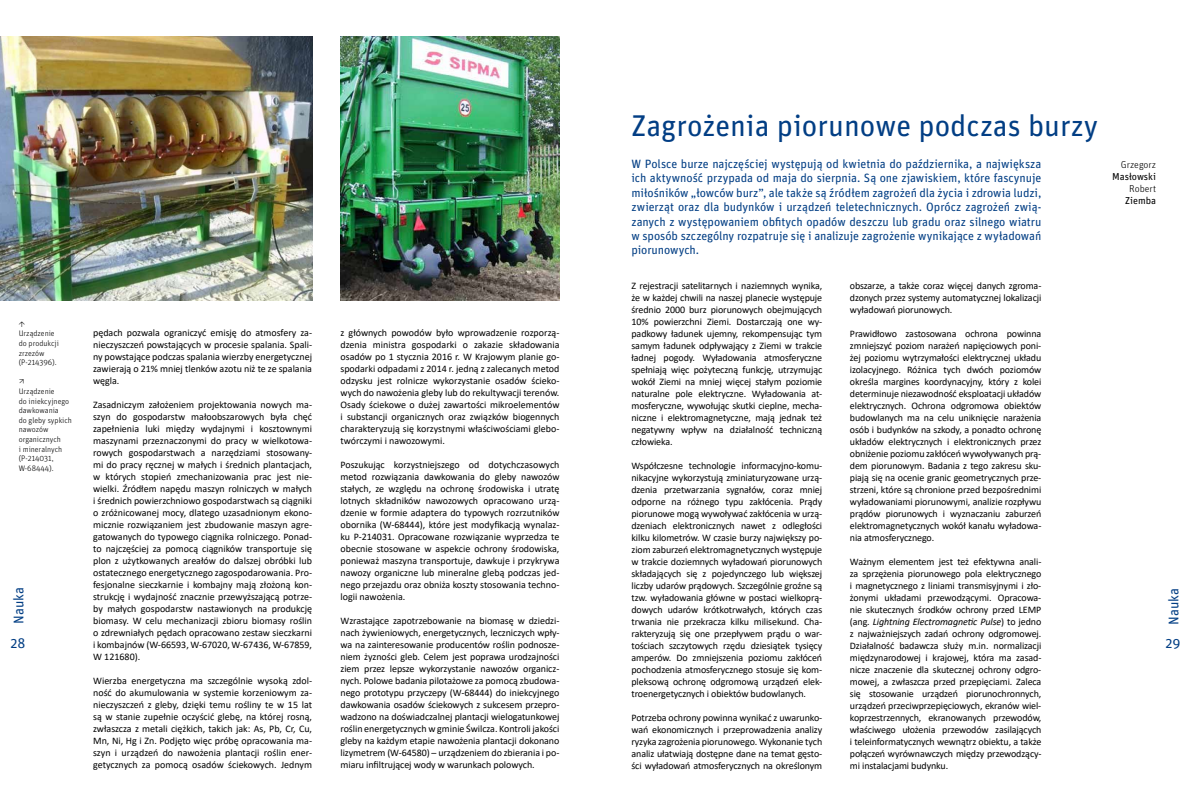
<style>
.page{position:relative;width:1191px;height:808px;background:#fff}
.page>*{position:absolute;margin:0;border:0;box-sizing:border-box;transform-origin:0 0}
.t1{font:30px "Unit Pro";color:#023e84}
.t2{font:14px "Unit Pro";letter-spacing:-.005em;color:#023e84}
.t3{font:12px/14.4px "Unit Pro";letter-spacing:-.01em;color:#023e84;text-align:justify}
.t4{font:10px/12px "Calibri";letter-spacing:-.01em;color:#000;text-align:justify}
.t5{font:10px "Unit Pro";color:#000}
.t6{font:300 10px "Unit Pro";color:#000}
.t7{font:300 8px/9.6px "Unit Pro";color:#000}
.s1{font-style:italic}
</style>
<div class="page">
<img style="left:0;top:36px;width:312px;height:264px">
<img style="left:340px;top:36px;width:219px;height:264px">
<h1 class="t1" style="left:631px;top:107px;width:468px">Zagrożenia piorunowe podczas burzy</h1>
<p class="t3" style="left:631px;top:156px;width:411px">W Polsce burze najczęściej występują od kwietnia do października, a największa ich aktywność przypada od maja do sierpnia. Są one zjawiskiem, które fascynuje miłośników „łowców burz”, ale także są źródłem zagrożeń dla życia i zdrowia ludzi, zwierząt oraz dla budynków i urządzeń teletechnicznych. Oprócz zagrożeń zwią&shy;zanych z występowaniem obfitych opadów deszczu lub gradu oraz silnego wiatru w sposób szczególny rozpatruje się i analizuje zagrożenie wynikające z wyładowań piorunowych.</p>
<p class="t4" style="left:631px;top:279px;width:192px">Z rejestracji satelitarnych i naziemnych wynika, że w każdej chwili na naszej planecie występuje średnio 2000 burz piorunowych obejmujących 10% powierzchni Ziemi. Dostarczają one wy&shy;padkowy ładunek ujemny, rekompensując tym samym ładunek odpływający z Ziemi w trakcie ładnej pogody. Wyładowania atmosferyczne spełniają więc pożyteczną funkcję, utrzymując wokół Ziemi na mniej więcej stałym poziomie naturalne pole elektryczne. Wyładowania at&shy;mosferyczne, wywołując skutki cieplne, mecha&shy;niczne i elektromagnetyczne, mają jednak też negatywny wpływ na działalność techniczną człowieka.</p>
<p class="t4" style="left:631px;top:459px;width:192px">Współczesne technologie informacyjno-komu&shy;nikacyjne wykorzystują zminiaturyzowane urzą&shy;dzenia przetwarzania sygnałów, coraz mniej odporne na różnego typu zakłócenia. Prądy piorunowe mogą wywoływać zakłócenia w urzą&shy;dzeniach elektronicznych nawet z odległości kilku kilometrów. W czasie burzy największy po&shy;ziom zaburzeń elektromagnetycznych występuje w trakcie doziemnych wyładowań piorunowych składających się z pojedynczego lub większej liczby udarów prądowych. Szczególnie groźne są tzw. wyładowania główne w postaci wielkoprą&shy;dowych udarów krótkotrwałych, których czas trwania nie przekracza kilku milisekund. Cha&shy;rakteryzują się one przepływem prądu o war&shy;tościach szczytowych rzędu dziesiątek tysięcy amperów. Do zmniejszenia poziomu zakłóceń pochodzenia atmosferycznego stosuje się kom&shy;pleksową ochronę odgromową urządzeń elek&shy;troenergetycznych i obiektów budowlanych.</p>
<p class="t4" style="left:631px;top:711px;width:192px">Potrzeba ochrony powinna wynikać z uwarunko&shy;wań ekonomicznych i przeprowadzenia analizy ryzyka zagrożenia piorunowego. Wykonanie tych analiz ułatwiają dostępne dane na temat gęsto&shy;ści wyładowań atmosferycznych na określonym</p>
<p class="t6" style="left:1120px;top:159px;width:37px">Grzegorz</p>
<p class="t5" style="left:1112px;top:170px;width:45px">Masłowski</p>
<p class="t6" style="left:1129px;top:183px;width:28px">Robert</p>
<p class="t5" style="left:1125px;top:194px;width:32px">Ziemba</p>
<p class="t4" style="left:850px;top:279px;width:193px">obszarze, a także coraz więcej danych zgroma&shy;dzonych przez systemy automatycznej lokalizacji wyładowań piorunowych.</p>
<p class="t4" style="left:850px;top:327px;width:193px">Prawidłowo zastosowana ochrona powinna zmniejszyć poziom narażeń napięciowych poni&shy;żej poziomu wytrzymałości elektrycznej układu izolacyjnego. Różnica tych dwóch poziomów określa margines koordynacyjny, który z kolei determinuje niezawodność eksploatacji układów elektrycznych. Ochrona odgromowa obiektów budowlanych ma na celu uniknięcie narażenia osób i budynków na szkody, a ponadto ochronę układów elektrycznych i elektronicznych przez obniżenie poziomu zakłóceń wywoływanych prą&shy;dem piorunowym. Badania z tego zakresu sku&shy;piają się na ocenie granic geometrycznych prze&shy;strzeni, które są chronione przed bezpośrednimi wyładowaniami piorunowymi, analizie rozpływu prądów piorunowych i wyznaczaniu zaburzeń elektromagnetycznych wokół kanału wyładowa&shy;nia atmosferycznego.</p>
<p class="t4" style="left:850px;top:555px;width:193px">Ważnym elementem jest też efektywna anali&shy;za sprzężenia piorunowego pola elektrycznego i magnetycznego z liniami transmisyjnymi i zło&shy;żonymi układami przewodzącymi. Opracowa&shy;nie skutecznych środków ochrony przed LEMP (ang. <span class="s1">Lightning Electromagnetic Pulse</span>) to jedno z najważniejszych zadań ochrony odgromowej.<br>Działalność badawcza służy m.in. normalizacji międzynarodowej i krajowej, która ma zasad&shy;nicze znaczenie dla skutecznej ochrony odgro&shy;mowej, a zwłaszcza przed przepięciami. Zaleca się stosowanie urządzeń piorunochronnych, urządzeń przeciwprzepięciowych, ekranów wiel&shy;koprzestrzennych, ekranowanych przewodów, właściwego ułożenia przewodów zasilających i teleinformatycznych wewnątrz obiektu, a także połączeń wyrównawczych między przewodzący&shy;mi instalacjami budynku.</p>
<p class="t7" style="left:19px;top:319px;width:42px">↑<br>Urządzenie do produkcji zrzezów (P-214396).</p>
<p class="t7" style="left:19px;top:377px;width:55px">↗<br>Urządzenie<br>do iniekcyjnego dawkowania<br>do gleby sypkich nawozów organicznych<br>i mineralnych (P-214031,<br>W-68444).</p>
<p class="t4" style="left:93px;top:327px;width:220px">pędach pozwala ograniczyć emisję do atmosfery za&shy;nieczyszczeń powstających w procesie spalania. Spali&shy;ny powstające podczas spalania wierzby energetycznej zawierają o 21% mniej tlenków azotu niż te ze spalania węgla.</p>
<p class="t4" style="left:93px;top:399px;width:220px">Zasadniczym założeniem projektowania nowych ma&shy;szyn do gospodarstw małoobszarowych była chęć zapełnienia luki między wydajnymi i kosztownymi maszynami przeznaczonymi do pracy w wielkotowa&shy;rowych gospodarstwach a narzędziami stosowany&shy;mi do pracy ręcznej w małych i średnich plantacjach, w których stopień zmechanizowania prac jest nie&shy;wielki. Źródłem napędu maszyn rolniczych w małych i średnich powierzchniowo gospodarstwach są ciągniki o zróżnicowanej mocy, dlatego uzasadnionym ekono&shy;micznie rozwiązaniem jest zbudowanie maszyn agre&shy;gatowanych do typowego ciągnika rolniczego. Ponad&shy;to najczęściej za pomocą ciągników transportuje się plon z użytkowanych areałów do dalszej obróbki lub ostatecznego energetycznego zagospodarowania. Pro&shy;fesjonalne sieczkarnie i kombajny mają złożoną kon&shy;strukcję i wydajność znacznie przewyższającą potrze&shy;by małych gospodarstw nastawionych na produkcję biomasy. W celu mechanizacji zbioru biomasy roślin o zdrewniałych pędach opracowano zestaw sieczkarni i kombajnów (W-66593, W-67020, W-67436, W-67859, W 121680).</p>
<p class="t4" style="left:93px;top:675px;width:220px">Wierzba energetyczna ma szczególnie wysoką zdol&shy;ność do akumulowania w systemie korzeniowym za&shy;nieczyszczeń z gleby, dzięki temu rośliny te w 15 lat są w stanie zupełnie oczyścić glebę, na której rosną, zwłaszcza z metali ciężkich, takich jak: As, Pb, Cr, Cu, Mn, Ni, Hg i Zn. Podjęto więc próbę opracowania ma&shy;szyn i urządzeń do nawożenia plantacji roślin ener&shy;getycznych za pomocą osadów ściekowych. Jednym</p>
<p class="t4" style="left:340px;top:327px;width:220px">z głównych powodów było wprowadzenie rozporzą&shy;dzenia ministra gospodarki o zakazie składowania osadów po 1 stycznia 2016 r. W Krajowym planie go&shy;spodarki odpadami z 2014 r. jedną z zalecanych metod odzysku jest rolnicze wykorzystanie osadów ścieko&shy;wych do nawożenia gleby lub do rekultywacji terenów.<br>Osady ściekowe o dużej zawartości mikroelementów i substancji organicznych oraz związków biogennych charakteryzują się korzystnymi właściwościami glebo&shy;twórczymi i nawozowymi.</p>
<p class="t4" style="left:340px;top:459px;width:220px">Poszukując korzystniejszego od dotychczasowych metod rozwiązania dawkowania do gleby nawozów stałych, ze względu na ochronę środowiska i utratę lotnych składników nawozowych opracowano urzą&shy;dzenie w formie adaptera do typowych rozrzutników obornika (W-68444), które jest modyfikacją wynalaz&shy;ku P-214031. Opracowane rozwiązanie wyprzedza te obecnie stosowane w aspekcie ochrony środowiska, ponieważ maszyna transportuje, dawkuje i przykrywa nawozy organiczne lub mineralne glebą podczas jed&shy;nego przejazdu oraz obniża koszty stosowania techno&shy;logii nawożenia.</p>
<p class="t4" style="left:340px;top:615px;width:220px">Wzrastające zapotrzebowanie na biomasę w dziedzi&shy;nach żywieniowych, energetycznych, leczniczych wpły&shy;wa na zainteresowanie producentów roślin podnosze&shy;niem żyzności gleb. Celem jest poprawa urodzajności ziem przez lepsze wykorzystanie nawozów organicz&shy;nych. Polowe badania pilotażowe za pomocą zbudowa&shy;nego prototypu przyczepy (W-68444) do iniekcyjnego dawkowania osadów ściekowych z sukcesem przepro&shy;wadzono na doświadczalnej plantacji wielogatunkowej roślin energetycznych w gminie Świlcza. Kontroli jakości gleby na każdym etapie nawożenia plantacji dokonano lizymetrem (W-64580) – urządzeniem do zbierania i po&shy;miaru infiltrującej wody w warunkach polowych.</p>
<h2 class="t2" style="left:10px;top:624px;width:38px;rotate:-90deg">Nauka</h2>
<h2 class="t2" style="left:1164px;top:625px;width:38px;rotate:-90deg">Nauka</h2>
<h2 class="t2" style="left:11px;top:634px;width:16px">28</h2>
<h2 class="t2" style="left:1165px;top:634px;width:17px">29</h2>
</div>
